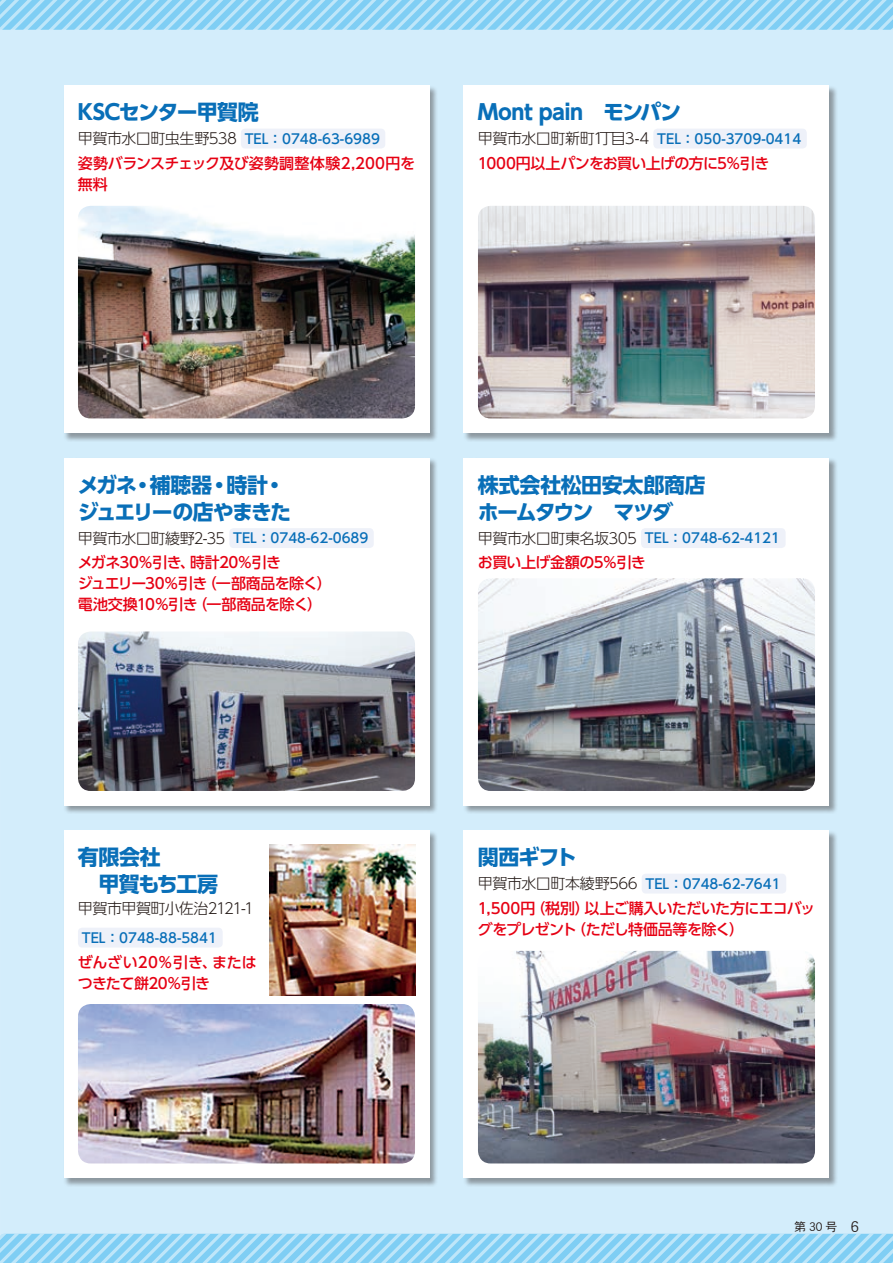
<style>
.page{position:relative;width:893px;height:1263px;background:#d3edfb}
.page>*{position:absolute;margin:0;border:0;box-sizing:border-box;transform-origin:0 0}
.t1{font:700 21px/27px "UD Shin Go Pro";letter-spacing:-.035em;color:#096fb8}
.t2{font:700 21px/27px "UD Shin Go Pro";letter-spacing:-.09em;color:#096fb8}
.t3{font:500 15px/21px "UD Shin Go Pro";letter-spacing:-.035em;color:#e60013}
.t4{font:300 15px "UD Shin Go Pro";letter-spacing:-.035em;color:#231916}
.t5{font:500 15px/21px "UD Shin Go Pro";letter-spacing:-.01em;color:#e60013}
.t6{font:500 15px/21px "UD Shin Go Pro";letter-spacing:-.055em;color:#e60013}
.t7{font:15px "DFHS Gothic G W3 90 pv RKSJ H";color:#231916}
.t8{font:500 13.5px "UD Shin Go Pro";color:#096fb8}
.t9{font:12px "DFHS Gothic G W3 90 pv RKSJ H";color:#231916}
</style>
<div class="page">
<svg style="left:0;top:0;width:893px;height:30px;background:#95d6f5"></svg>
<svg style="left:0;top:1233px;width:893px;height:30px;background:#96d6f5"></svg>
<div style="left:63px;top:457px;width:375px;height:357px;background:#231916;opacity:.4"></div>
<div style="left:64px;top:458px;width:365px;height:347px;background:#fff"></div>
<div style="left:63px;top:85px;width:375px;height:357px;background:#231916;opacity:.4"></div>
<div style="left:64px;top:85px;width:365px;height:348px;background:#fff"></div>
<div style="left:63px;top:830px;width:375px;height:357px;background:#231916;opacity:.4"></div>
<div style="left:64px;top:830px;width:365px;height:348px;background:#fff"></div>
<div style="left:463px;top:457px;width:375px;height:357px;background:#231916;opacity:.4"></div>
<div style="left:464px;top:458px;width:365px;height:347px;background:#fff"></div>
<div style="left:463px;top:85px;width:375px;height:357px;background:#231916;opacity:.4"></div>
<div style="left:464px;top:85px;width:365px;height:348px;background:#fff"></div>
<div style="left:463px;top:830px;width:375px;height:357px;background:#231916;opacity:.4"></div>
<div style="left:464px;top:830px;width:365px;height:348px;background:#fff"></div>
<div style="left:229px;top:528px;width:145px;height:20px;background:#eef1f9;border-radius:4px"></div>
<div style="left:241px;top:129px;width:144px;height:20px;background:#eef1f9;border-radius:4px"></div>
<div style="left:78px;top:928px;width:145px;height:19px;background:#eef1f9;border-radius:4px"></div>
<div style="left:641px;top:528px;width:145px;height:20px;background:#eef1f9;border-radius:4px"></div>
<div style="left:653px;top:129px;width:154px;height:20px;background:#eef1f9;border-radius:4px"></div>
<div style="left:642px;top:874px;width:144px;height:19px;background:#eef1f9;border-radius:4px"></div>
<img style="left:78px;top:631px;width:337px;height:160px">
<img style="left:78px;top:206px;width:337px;height:212px">
<img style="left:478px;top:578px;width:337px;height:213px">
<img style="left:478px;top:206px;width:337px;height:212px">
<img style="left:478px;top:951px;width:337px;height:212px">
<img style="left:78px;top:1004px;width:337px;height:159px">
<img style="left:270px;top:845px;width:145px;height:151px">
<h1 class="t1" style="left:78px;top:98px;width:182px">KSCセンター甲賀院</h1>
<p class="t8" style="left:245px;top:128px;width:137px">TEL：0748-63-6989</p>
<p class="t4" style="left:78px;top:126px;width:161px">甲賀市水口町虫生野538</p>
<p class="t5" style="left:78px;top:152px;width:339px">姿勢バランスチェック及び姿勢調整体験2,200円を無料</p>
<h1 class="t1" style="left:478px;top:98px;width:205px">Mont pain　モンパン</h1>
<p class="t8" style="left:657px;top:128px;width:146px">TEL：050-3709-0414</p>
<p class="t4" style="left:478px;top:126px;width:173px">甲賀市水口町新町丁目3-4</p>
<p class="t4" style="left:594px;top:126px;width:11px">1</p>
<p class="t3" style="left:478px;top:152px;width:293px">1000円以上パンをお買い上げの方に5％引き</p>
<h1 class="t2" style="left:78px;top:471px;width:215px">メガネ<br>ジュエリーの店やまきた</h1>
<p class="t8" style="left:233px;top:527px;width:137px">TEL：0748-62-0689</p>
<h1 class="t1" style="left:150px;top:471px;width:64px">補聴器</h1>
<h1 class="t1" style="left:226px;top:471px;width:43px">時計</h1>
<h1 class="t1" style="left:132px;top:471px;width:22px">・</h1>
<h1 class="t1" style="left:209px;top:471px;width:22px">・</h1>
<h1 class="t1" style="left:264px;top:471px;width:22px">・</h1>
<p class="t4" style="left:78px;top:526px;width:149px">甲賀市水口町綾野2-35</p>
<p class="t3" style="left:190px;top:552px;width:93px">時計20％引き</p>
<p class="t3" style="left:78px;top:552px;width:118px">メガネ30％引き、</p>
<p class="t6" style="left:192px;top:573px;width:131px;text-indent:-114px">ジュエリー30％引き<br>（一部商品を除く(</p>
<p class="t3" style="left:202px;top:573px;width:131px">（一部商品を除く(</p>
<p class="t3" style="left:78px;top:594px;width:121px">電池交換10％引き</p>
<h1 class="t1" style="left:78px;top:843px;width:142px">有限会社<br>　甲賀もち工房</h1>
<p class="t4" style="left:78px;top:896px;width:178px">甲賀市甲賀町小佐治2121-1</p>
<p class="t8" style="left:82px;top:927px;width:137px">TEL：0748-88-5841</p>
<p class="t3" style="left:212px;top:951px;width:46px">または</p>
<p class="t3" style="left:78px;top:951px;width:140px">ぜんざい20％引き、つきたて餅20％引き</p>
<h1 class="t1" style="left:478px;top:471px;width:229px">株式会社松田安太郎商店ホームタウン　マツダ</h1>
<p class="t8" style="left:645px;top:527px;width:137px">TEL：0748-62-4121</p>
<p class="t4" style="left:478px;top:526px;width:161px">甲賀市水口町東名坂305</p>
<p class="t3" style="left:478px;top:552px;width:169px">お買い上げ金額の5％引き</p>
<h1 class="t1" style="left:478px;top:843px;width:100px">関西ギフト</h1>
<p class="t4" style="left:478px;top:871px;width:161px">甲賀市水口町本綾野566</p>
<p class="t3" style="left:585px;top:897px;width:232px">以上ご購入いただいた方にエコバッ</p>
<p class="t8" style="left:645px;top:873px;width:137px">TEL：0748-62-7641</p>
<p class="t3" style="left:531px;top:897px;width:61px">（税別）</p>
<p class="t3" style="left:478px;top:897px;width:59px">1,500円</p>
<p class="t6" style="left:478px;top:918px;width:100px">グをプレゼント</p>
<p class="t3" style="left:571px;top:918px;width:174px">（ただし特価品等を除く(</p>
<p class="t9" style="left:794px;top:1221px;width:45px">第30 号</p>
<p class="t7" style="left:851px;top:1219px;width:10px">6</p>
</div>
